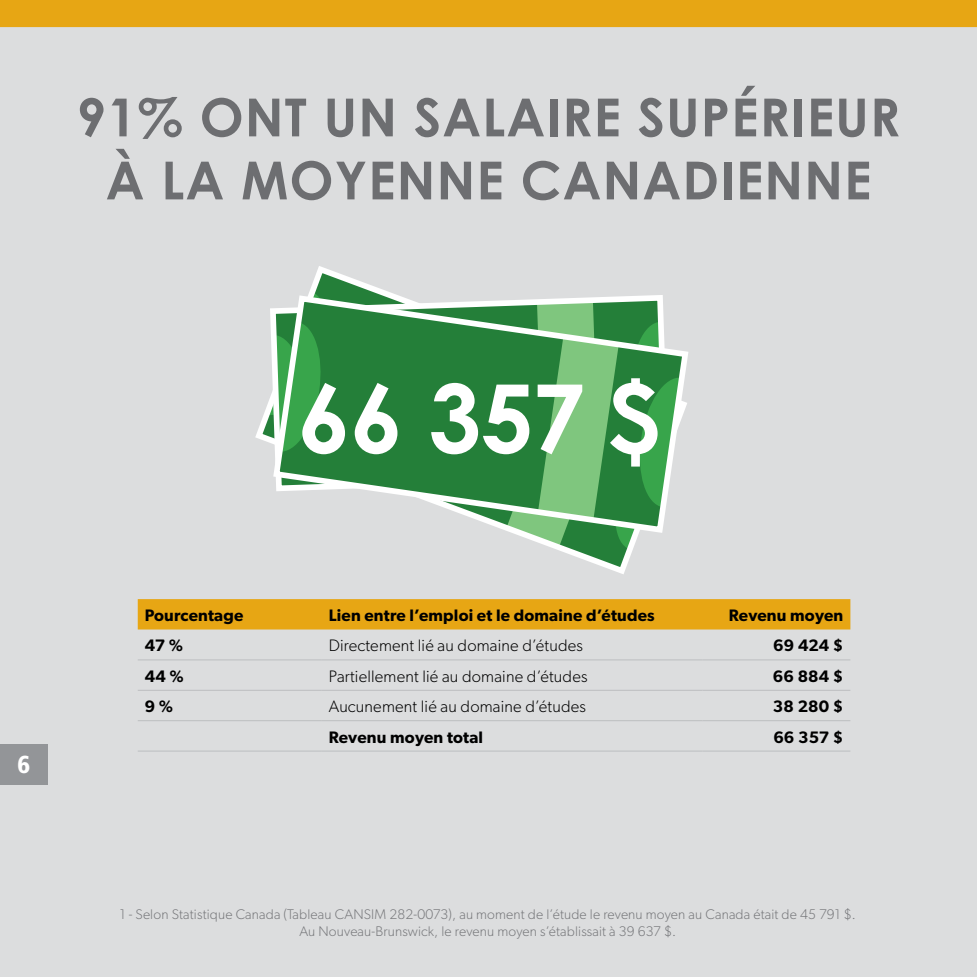
<style>
.page{position:relative;width:977px;height:977px;background:#fff}
.page>*{position:absolute;margin:0;border:0;box-sizing:border-box;transform-origin:0 0}
.t1{font:700 94.67px "Century Gothic Std";color:#fff}
.t2{font:700 52.5px/63px "Century Gothic Std";letter-spacing:.02em;color:#6d6e71;text-align:center}
.t3{font:900 condensed 24.5px "Frutiger LT Std";color:#fff}
.t4{font:600 16.62px "Gibson";letter-spacing:.01em;color:#000}
.t5{font:300 16.62px "Gibson";letter-spacing:.01em;color:#000}
.t6{font:300 14px/16.8px "Gibson";letter-spacing:.01em;color:#77787b;text-align:center}
</style>
<div class="page">
<div style="left:0;top:0;width:976px;height:976px;background:#dcddde"></div>
<div style="left:0;top:744px;width:48px;height:40px;background:#939598"></div>
<div style="left:0;top:0;width:976px;height:27px;background:#e7a614"></div>
<svg style="left:255px;top:266px;width:375px;height:308px"></svg>
<svg style="left:259px;top:285px;width:141px;height:181px"></svg>
<svg style="left:469px;top:536px;width:169px;height:22px"></svg>
<svg style="left:270px;top:292px;width:419px;height:244px"></svg>
<div style="left:138px;top:599px;width:712px;height:30px;background:#e7a614"></div>
<hr style="left:138px;top:659px;width:184px;height:1px;background:#bcbec0">
<hr style="left:322px;top:659px;width:380px;height:1px;background:#bcbec0">
<hr style="left:702px;top:659px;width:148px;height:1px;background:#bcbec0">
<hr style="left:138px;top:690px;width:184px;height:1px;background:#bcbec0">
<hr style="left:322px;top:690px;width:380px;height:1px;background:#bcbec0">
<hr style="left:702px;top:690px;width:148px;height:1px;background:#bcbec0">
<hr style="left:138px;top:720px;width:184px;height:1px;background:#bcbec0">
<hr style="left:322px;top:720px;width:380px;height:1px;background:#bcbec0">
<hr style="left:702px;top:720px;width:148px;height:1px;background:#bcbec0">
<hr style="left:138px;top:750px;width:184px;height:1px;background:#bcbec0">
<hr style="left:322px;top:750px;width:380px;height:1px;background:#bcbec0">
<hr style="left:702px;top:750px;width:148px;height:1px;background:#bcbec0">
<h2 class="t2" style="left:77px;top:85px;width:825px">91% ONT UN SALAIRE SUPÉRIEUR<br>À LA MOYENNE CANADIENNE</h2>
<h3 class="t3" style="left:18px;top:749px;width:14px">6</h3>
<h1 class="t1" style="left:298px;top:359px;width:364px">66 357 $</h1>
<p class="t4" style="left:145px;top:605px;width:100px">Pourcentage</p>
<p class="t4" style="left:329px;top:605px;width:327px">Lien entre l’emploi et le domaine d’études</p>
<p class="t4" style="left:728px;top:605px;width:116px">Revenu moyen</p>
<p class="t4" style="left:145px;top:635px;width:40px">47 %</p>
<p class="t5" style="left:329px;top:635px;width:256px">Directement lié au domaine d’études</p>
<p class="t4" style="left:773px;top:635px;width:72px">69 424 $</p>
<p class="t4" style="left:145px;top:666px;width:41px">44 %</p>
<p class="t5" style="left:329px;top:666px;width:260px">Partiellement lié au domaine d’études</p>
<p class="t4" style="left:773px;top:666px;width:72px">66 884 $</p>
<p class="t4" style="left:145px;top:696px;width:30px">9 %</p>
<p class="t5" style="left:329px;top:696px;width:259px">Aucunement lié au domaine d’études</p>
<p class="t4" style="left:773px;top:696px;width:72px">38 280 $</p>
<p class="t4" style="left:329px;top:727px;width:156px">Revenu moyen total</p>
<p class="t4" style="left:773px;top:727px;width:71px">66 357 $</p>
<p class="t6" style="left:120px;top:905px;width:737px">1 - Selon Statistique Canada (Tableau CANSIM 282-0073), au moment de l’étude le revenu moyen au Canada était de 45 791 $.<br>Au Nouveau-Brunswick, le revenu moyen s’établissait à 39 637 $.</p>
</div>
